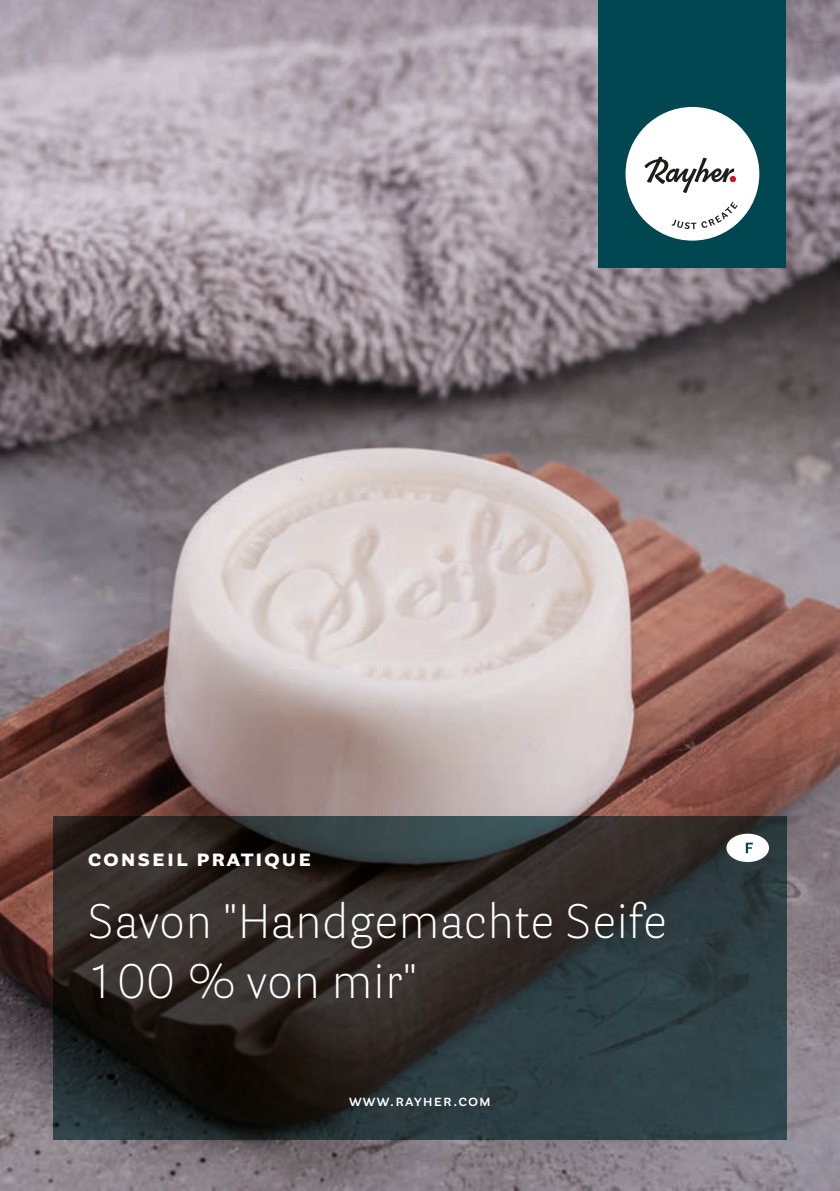
<style>
.page{position:relative;width:840px;height:1191px;background:#fff}
.page>*{position:absolute;margin:0;border:0;box-sizing:border-box;transform-origin:0 0}
.t1{font:300 48px/60px "Parry Grotesque Pro";letter-spacing:.005em;color:#fff}
.t2{font:700 24px "Parry Grotesque Pro";letter-spacing:.065em;color:#fff}
.t3{font:600 16px "Parry Grotesque Pro";letter-spacing:.065em;color:#fff}
</style>
<div class="page">
<img style="left:0;top:0;width:839px;height:1191px">
<img style="left:54px;top:816px;width:731px;height:324px">
<div style="left:598px;top:0;width:187px;height:267px;background:#004751"></div>
<div style="left:625px;top:107px;width:133px;height:134px;background:#fff;border-radius:50%"></div>
<svg style="left:671px;top:202px;width:66px;height:27px"></svg>
<svg style="left:644px;top:156px;width:91px;height:37px"></svg>
<div style="left:726px;top:833px;width:42px;height:29px;background:#fff;border-radius:50%"></div>
<svg style="left:745px;top:842px;width:7px;height:11px"></svg>
<p class="t2" style="left:88px;top:840px;width:225px">conseil pratique</p>
<p class="t1" style="left:88px;top:891px;width:580px">Savon "Handgemachte Seife<br>100 % von mir"</p>
<p class="t3" style="left:349px;top:1089px;width:143px">www.rayher.com</p>
</div>
